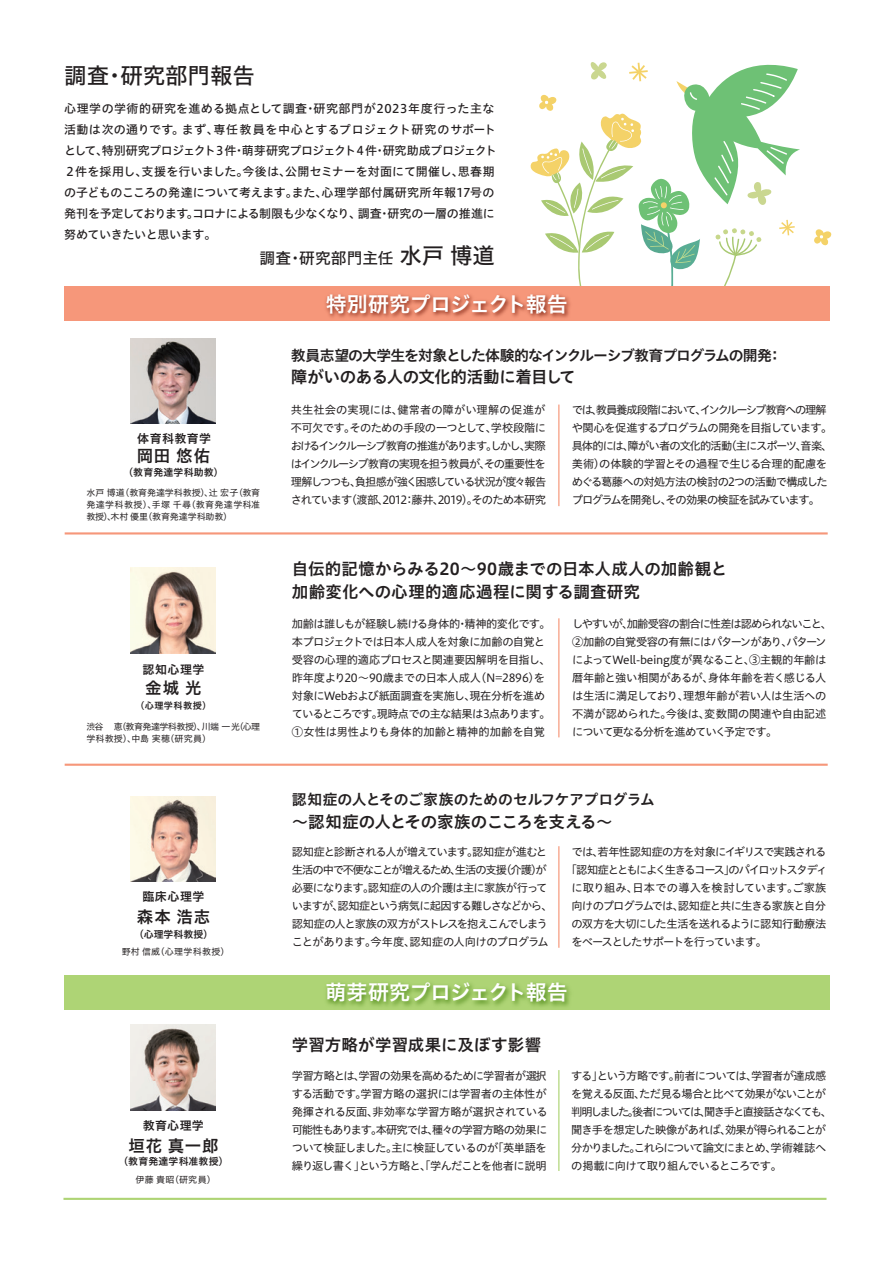
<style>
.page{position:relative;width:893px;height:1263px;background:#fff}
.page>*{position:absolute;margin:0;border:0;box-sizing:border-box;transform-origin:0 0}
.t1{font:22.5px "Hiragino UD Sans Std W5";letter-spacing:-.005em;color:#231f20}
.t2{font:21px "Hiragino UD Sans Std W6";letter-spacing:-.035em;color:#fff}
.t3{font:16.5px/22.5px "Hiragino UD Sans Std W6";color:#231f20}
.t4{font:16.5px "Hiragino UD Sans Std W6";letter-spacing:-.03em;color:#231f20}
.t5{font:16.5px "Hiragino UD Sans Std W6";letter-spacing:-.035em;color:#231f20}
.t6{font:15.75px "Hiragino UD Sans Std W5";letter-spacing:.005em;color:#231f20}
.t7{font:14.85px "Hiragino UD Sans Std W6";letter-spacing:-.05em;color:#231f20}
.t8{font:14.85px "Hiragino UD Sans Std W6";letter-spacing:-.015em;color:#231f20}
.t9{font:12px/21px "Hiragino UD Sans Std W5";letter-spacing:-.005em;color:#231f20}
.t10{font:12px "Hiragino UD Sans Std W6";letter-spacing:.035em;color:#231f20}
.t11{font:11.25px/18px "Hiragino UD Sans Std W4";letter-spacing:-.07em;color:#231f20;text-align:justify}
.t12{font:11.25px/18px "Hiragino UD Sans Std W4";letter-spacing:-.045em;color:#231f20}
.t13{font:11.25px/18px "Hiragino UD Sans Std W4";letter-spacing:-.05em;color:#231f20}
.t14{font:11.25px/18px "Hiragino UD Sans Std W4";letter-spacing:-.09em;color:#231f20}
.t15{font:11.25px "Hiragino UD Sans Std W4";letter-spacing:-.125em;color:#231f20}
.t16{font:11.25px "Hiragino UD Sans Std W4";letter-spacing:-.005em;color:#231f20}
.t17{font:9.9px "Hiragino UD Sans Std W6";letter-spacing:.015em;color:#231f20}
.t18{font:9.15px "Hiragino UD Sans Std W6";letter-spacing:.05em;color:#231f20}
.t19{font:9px/12px "Hiragino UD Sans Std W4";letter-spacing:.01em;color:#231f20;text-align:justify}
.t20{font:9px/12px "Hiragino UD Sans Std W4";letter-spacing:-.045em;color:#231f20}
.t21{font:9px "Hiragino UD Sans Std W4";letter-spacing:.04em;color:#231f20}
.s1{font-size:22.5px}
</style>
<div class="page">
<svg style="left:814px;top:229px;width:18px;height:17px"></svg>
<div style="left:64px;top:286px;width:765px;height:34px;background:#f6977a"></div>
<img style="left:322px;top:294px;width:254px;height:27px">
<div style="left:64px;top:975px;width:765px;height:34px;background:#aed475"></div>
<img style="left:321px;top:983px;width:255px;height:27px">
<hr style="left:65px;top:532px;width:763px;height:2px;background:#f6977a">
<hr style="left:65px;top:764px;width:763px;height:2px;background:#f6977a">
<hr style="left:558px;top:1070px;width:1px;height:101px;background:#aed475">
<hr style="left:558px;top:846px;width:1px;height:102px;background:#f6977a">
<img style="left:131px;top:797px;width:85px;height:85px">
<img style="left:131px;top:1025px;width:85px;height:85px">
<hr style="left:558px;top:618px;width:1px;height:119px;background:#f6977a">
<hr style="left:558px;top:405px;width:1px;height:101px;background:#f6977a">
<img style="left:131px;top:339px;width:85px;height:85px">
<img style="left:131px;top:568px;width:85px;height:85px">
<hr style="left:63px;top:1198px;width:763px;height:2px;background:#aed475">
<svg style="left:530px;top:62px;width:270px;height:249px"></svg>
<h1 class="t1" style="left:64px;top:59px;width:192px">調査・研究部門報告</h1>
<p class="t9" style="left:64px;top:98px;width:434px">心理学の学術的研究を進める拠点として調査・研究部門が2023年度行った主な活動は次の通りです｡まず、専任教員を中心とするプロジェクト研究のサポートとして、特別研究プロジェクト３件・萌芽研究プロジェクト４件・研究助成プロジェクト２件を採用し、支援を行いました。今後は、公開セミナーを対面にて開催し、思春期の子どものこころの発達について考えます。また、心理学部付属研究所年報17号の発刊を予定しております｡コロナによる制限も少なくなり、調査・研究の一層の推進に努めていきたいと思います。</p>
<h3 class="t6" style="left:260px;top:246px;width:237px">調査・研究部門主任<span class="s1">水戸 博道</span></h3>
<p class="t10" style="left:137px;top:429px;width:75px">体育科教育学</p>
<h3 class="t3" style="left:137px;top:444px;width:75px">岡田 悠佑</h3>
<p class="t17" style="left:124px;top:464px;width:101px">（教育発達学科助教）</p>
<p class="t19" style="left:86px;top:486px;width:175px">水戸 博道（教育発達学科教授）、辻 宏子（教育発達学科教授）、手塚 千尋（教育発達学科准教授）、木村 優里（教育発達学科助教）</p>
<p class="t10" style="left:142px;top:660px;width:63px">認知心理学</p>
<h3 class="t3" style="left:145px;top:676px;width:58px">金城 光</h3>
<p class="t18" style="left:136px;top:699px;width:77px">（心理学科教授）</p>
<p class="t20" style="left:86px;top:720px;width:175px">渋谷 　 恵（教育発達学科教授）、川端 一光（心理学科教授）、中島 実穂（研究員）</p>
<p class="t10" style="left:142px;top:887px;width:64px">臨床心理学</p>
<h3 class="t3" style="left:137px;top:904px;width:75px">森本 浩志</h3>
<p class="t17" style="left:134px;top:926px;width:80px">（心理学科教授）</p>
<p class="t21" style="left:122px;top:945px;width:109px">野村 信威（心理学科教授）</p>
<p class="t10" style="left:143px;top:1116px;width:63px">教育心理学</p>
<h3 class="t3" style="left:128px;top:1133px;width:92px">垣花 真一郎</h3>
<p class="t17" style="left:119px;top:1154px;width:111px">（教育発達学科准教授）</p>
<p class="t19" style="left:136px;top:1173px;width:82px">伊藤 貴昭（研究員）</p>
<h2 class="t2" style="left:326px;top:288px;width:243px">特別研究プロジェクト報告</h2>
<h3 class="t7" style="left:291px;top:344px;width:493px">教員志望の大学生を対象とした体験的なインクルーシブ教育プログラムの開発：</h3>
<h3 class="t5" style="left:291px;top:364px;width:286px">障がいのある人の文化的活動に着目して</h3>
<p class="t11" style="left:291px;top:401px;width:257px">共生社会の実現には、健常者の障がい理解の促進が不可欠です。そのための手段の一つとして、学校段階におけるインクルーシブ教育の推進があります。しかし、実際はインクルーシブ教育の実現を担う教員が、その重要性を理解しつつも、負担感が強く困惑している状況が度々報告されています（渡部、2012：藤井、2019）。そのため本研究</p>
<p class="t11" style="left:572px;top:401px;width:262px;text-align:left">では、教員養成段階において、インクルーシブ教育への理解や関心を促進するプログラムの開発を目指しています。具体的には、障がい者の文化的活動（主にスポーツ、音楽、美術）の体験的学習とその過程で生じる合理的配慮をめぐる葛藤への対処方法の検討の2つの活動で構成したプログラムを開発し、その効果の検証を試みています。</p>
<h3 class="t3" style="left:292px;top:557px;width:437px">自伝的記憶からみる20～90歳までの日本人成人の加齢観と加齢変化への心理的適応過程に関する調査研究</h3>
<p class="t12" style="left:292px;top:614px;width:260px">加齢は誰しもが経験し続ける身体的・精神的変化です。本プロジェクトでは日本人成人を対象に加齢の自覚と受容の心理的適応プロセスと関連要因解明を目指し、昨年度より20～90歳までの日本人成人（N=2896）を対象にWebおよび紙面調査を実施し、現在分析を進めているところです。現時点での主な結果は3点あります。<br>①女性は男性よりも身体的加齢と精神的加齢を自覚</p>
<p class="t13" style="left:572px;top:614px;width:261px">しやすいが、加齢受容の割合に性差は認められないこと、<br>②加齢の自覚受容の有無にはパターンがあり、パターンによってWell-being度が異なること、③主観的年齢は暦年齢と強い相関があるが、身体年齢を若く感じる人は生活に満足しており、理想年齢が若い人は生活への不満が認められた。今後は、変数間の関連や自由記述について更なる分析を進めていく予定です。</p>
<h3 class="t8" style="left:292px;top:788px;width:365px">認知症の人とそのご家族のためのセルフケアプログラム</h3>
<h3 class="t4" style="left:292px;top:809px;width:322px">～認知症の人とその家族のこころを支える～</h3>
<p class="t11" style="left:292px;top:842px;width:262px;text-align:left">認知症と診断される人が増えています。認知症が進むと生活の中で不便なことが増えるため、生活の支援（介護）が必要になります。認知症の人の介護は主に家族が行っていますが、認知症という病気に起因する難しさなどから、認知症の人と家族の双方がストレスを抱えこんでしまうことがあります。今年度、認知症の人向けのプログラム</p>
<p class="t11" style="left:571px;top:842px;width:257px">では、若年性認知症の方を対象にイギリスで実践される</p>
<p class="t15" style="left:566px;top:861px;width:263px">「認知症とともによく生きるコース」のパイロットスタディ</p>
<p class="t16" style="left:571px;top:879px;width:256px">に取り組み、日本での導入を検討しています。ご家族</p>
<p class="t11" style="left:571px;top:896px;width:256px">向けのプログラムでは、認知症と共に生きる家族と自分</p>
<p class="t11" style="left:571px;top:914px;width:257px">の双方を大切にした生活を送れるように認知行動療法</p>
<p class="t11" style="left:571px;top:932px;width:197px">をベースとしたサポートを行っています。</p>
<h2 class="t2" style="left:325px;top:976px;width:244px">萌芽研究プロジェクト報告</h2>
<h3 class="t3" style="left:292px;top:1032px;width:251px">学習方略が学習成果に及ぼす影響</h3>
<p class="t11" style="left:292px;top:1066px;width:257px">学習方略とは、学習の効果を高めるために学習者が選択する活動です。学習方略の選択には学習者の主体性が発揮される反面、非効率な学習方略が選択されている可能性もあります。本研究では、種々の学習方略の効果について検証しました。主に検証しているのが「英単語を繰り返し書く」という方略と、「学んだことを他者に説明</p>
<p class="t14" style="left:571px;top:1066px;width:262px">する」という方略です。前者については、学習者が達成感を覚える反面、ただ見る場合と比べて効果がないことが判明しました。後者については、聞き手と直接話さなくても、聞き手を想定した映像があれば、効果が得られることが分かりました。これらについて論文にまとめ、学術雑誌への掲載に向けて取り組んでいるところです。</p>
</div>
